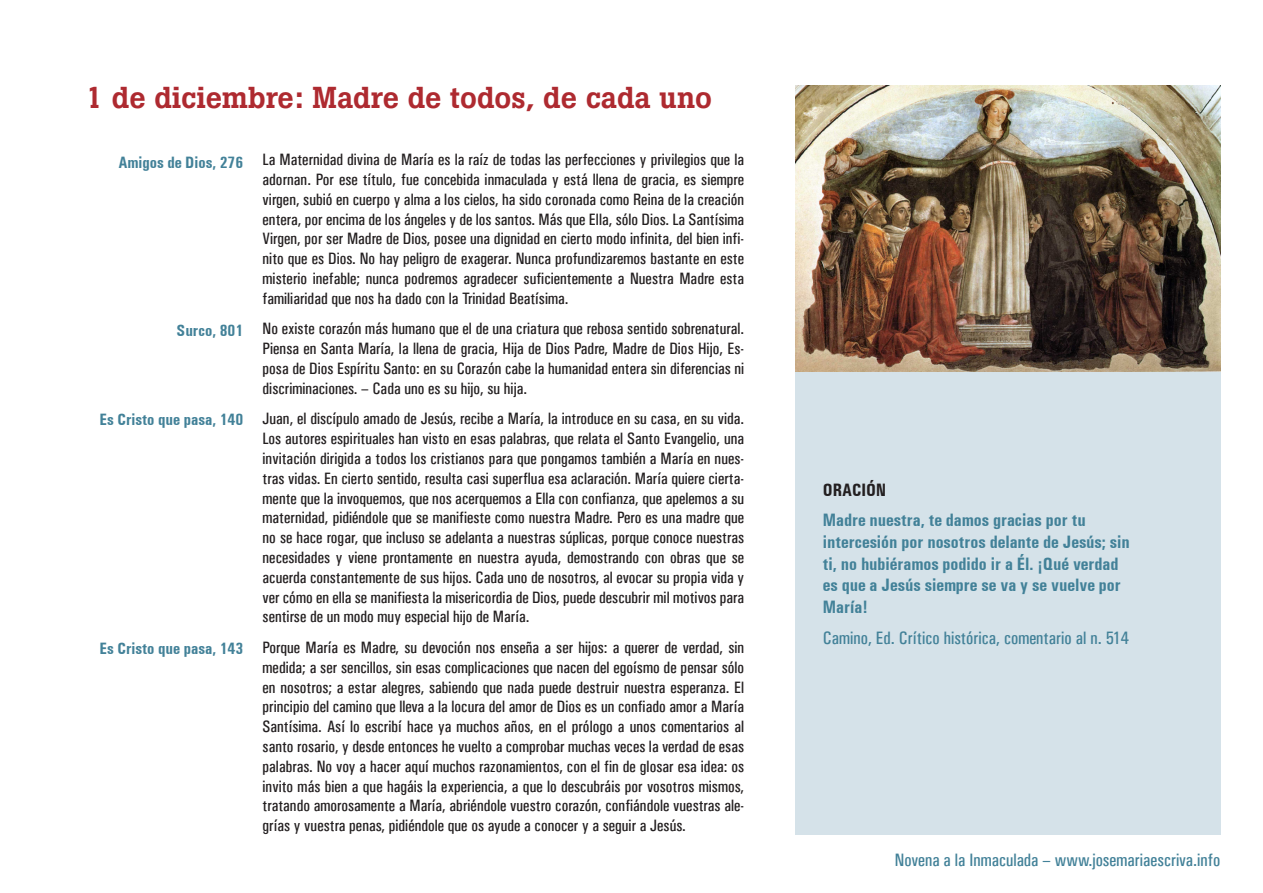
<style>
.page{position:relative;width:1263px;height:893px;background:#fff}
.page>*{position:absolute;margin:0;border:0;box-sizing:border-box;transform-origin:0 0}
.t1{font:500 30px "Boton";color:#ae2a30}
.t2{font:700 condensed 18px/21.6px "Univers";color:#428198}
.t3{font:18px "Univers Condensed";color:#428198}
.t4{font:700 condensed 18px "Univers";color:#231f20}
.t5{font:16.5px/19.8px "Univers Condensed";color:#231f20;text-align:justify}
.t6{font:700 condensed 16.5px "Univers";color:#428198}
</style>
<div class="page">
<div style="left:795px;top:85px;width:425px;height:750px;background:#d5e2e9"></div>
<img style="left:795px;top:85px;width:425px;height:287px">
<h1 class="t1" style="left:85px;top:79px;width:628px">1 de diciembre: Madre de todos, de cada uno</h1>
<p class="t6" style="left:118px;top:152px;width:126px">Amigos de Dios, 276</p>
<p class="t6" style="left:176px;top:321px;width:68px">Surco, 801</p>
<p class="t6" style="left:100px;top:410px;width:145px">Es Cristo que pasa, 140</p>
<p class="t6" style="left:100px;top:639px;width:145px">Es Cristo que pasa, 143</p>
<p class="t5" style="left:263px;top:150px;width:483px">La Maternidad divina de María es la raíz de todas las perfecciones y privilegios que la adornan. Por ese título, fue concebida inmaculada y está llena de gracia, es siempre virgen, subió en cuerpo y alma a los cielos, ha sido coronada como Reina de la creación entera, por encima de los ángeles y de los santos. Más que Ella, sólo Dios. La Santísima Virgen, por ser Madre de Dios, posee una dignidad en cierto modo infinita, del bien infi&shy;nito que es Dios. No hay peligro de exagerar. Nunca profundizaremos bastante en este misterio inefable; nunca podremos agradecer suficientemente a Nuestra Madre esta familiaridad que nos ha dado con la Trinidad Beatísima.</p>
<p class="t5" style="left:263px;top:319px;width:483px">No existe corazón más humano que el de una criatura que rebosa sentido sobrenatural.<br>Piensa en Santa María, la llena de gracia, Hija de Dios Padre, Madre de Dios Hijo, Es&shy;posa de Dios Espíritu Santo: en su Corazón cabe la humanidad entera sin diferencias ni discriminaciones. – Cada uno es su hijo, su hija.</p>
<p class="t5" style="left:263px;top:409px;width:483px">Juan, el discípulo amado de Jesús, recibe a María, la introduce en su casa, en su vida.<br>Los autores espirituales han visto en esas palabras, que relata el Santo Evangelio, una invitación dirigida a todos los cristianos para que pongamos también a María en nues&shy;tras vidas. En cierto sentido, resulta casi superflua esa aclaración. María quiere cierta&shy;mente que la invoquemos, que nos acerquemos a Ella con confianza, que apelemos a su maternidad, pidiéndole que se manifieste como nuestra Madre. Pero es una madre que no se hace rogar, que incluso se adelanta a nuestras súplicas, porque conoce nuestras necesidades y viene prontamente en nuestra ayuda, demostrando con obras que se acuerda constantemente de sus hijos. Cada uno de nosotros, al evocar su propia vida y ver cómo en ella se manifiesta la misericordia de Dios, puede descubrir mil motivos para sentirse de un modo muy especial hijo de María.</p>
<p class="t5" style="left:263px;top:637px;width:483px">Porque María es Madre, su devoción nos enseña a ser hijos: a querer de verdad, sin medida; a ser sencillos, sin esas complicaciones que nacen del egoísmo de pensar sólo en nosotros; a estar alegres, sabiendo que nada puede destruir nuestra esperanza. El principio del camino que lleva a la locura del amor de Dios es un confiado amor a María Santísima. Así lo escribí hace ya muchos años, en el prólogo a unos comentarios al santo rosario, y desde entonces he vuelto a comprobar muchas veces la verdad de esas palabras. No voy a hacer aquí muchos razonamientos, con el fin de glosar esa idea: os invito más bien a que hagáis la experiencia, a que lo descubráis por vosotros mismos, tratando amorosamente a María, abriéndole vuestro corazón, confiándole vuestras ale&shy;grías y vuestra penas, pidiéndole que os ayude a conocer y a seguir a Jesús.</p>
<p class="t4" style="left:823px;top:479px;width:65px">ORACIóN</p>
<p class="t2" style="left:823px;top:509px;width:308px">Madre nuestra, te damos gracias por tu intercesión por nosotros delante de Jesús; sin ti, no hubiéramos podido ir a Él. ¡Qué verdad es que a Jesús siempre se va y se vuelve por María!</p>
<p class="t3" style="left:823px;top:627px;width:308px">Camino, Ed. Crítico histórica, comentario al n. 514</p>
<p class="t3" style="left:895px;top:849px;width:327px">Novena a la Inmaculada – www.josemariaescriva.info</p>
</div>
